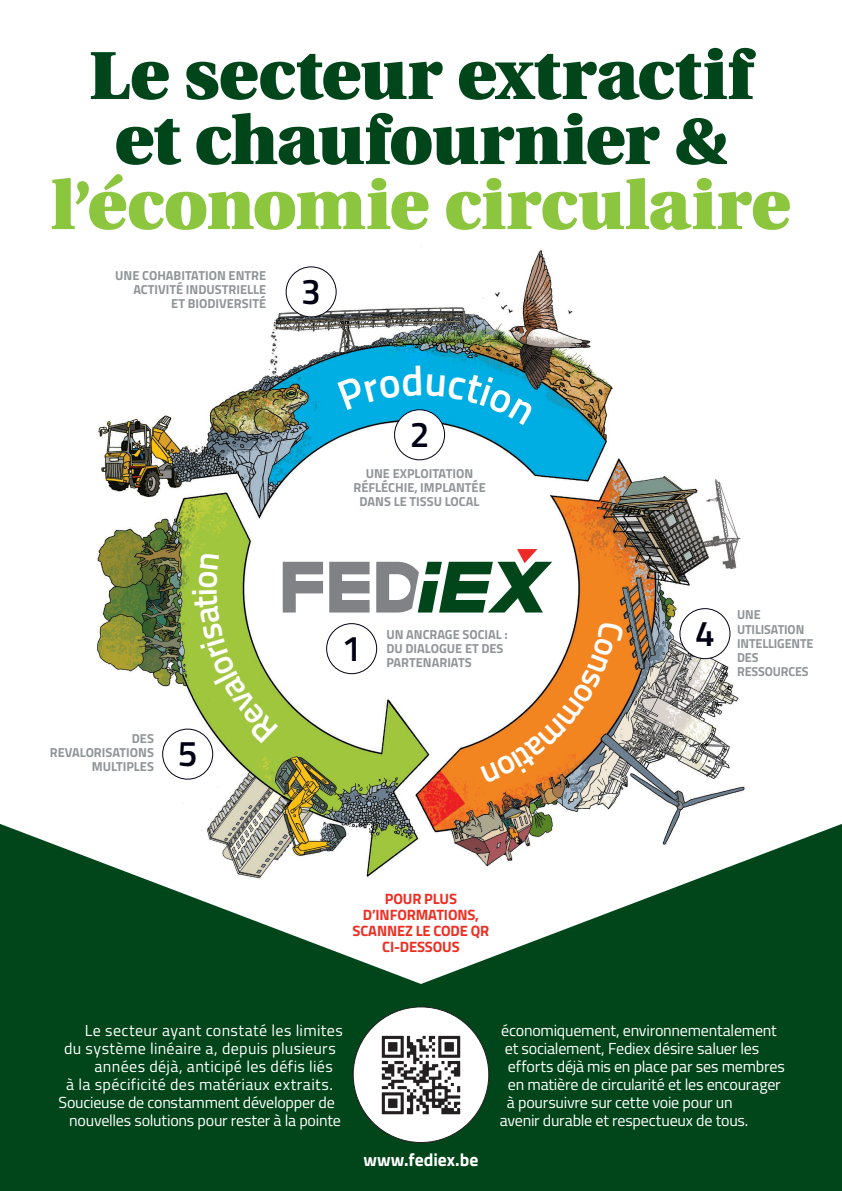
<style>
.page{position:relative;width:842px;height:1191px;background:#fff}
.page>*{position:absolute;margin:0;border:0;box-sizing:border-box;transform-origin:0 0}
.Corps{font:900 67.8px/65px "Utopia";letter-spacing:-.005em;color:#00461a;text-align:center}
.t1{font:600 36px "Titillium";color:#010116}
.t2{font:700 18px "Titillium";color:#fff}
.Inter_Rap{font:16px "Titillium";letter-spacing:-.01em;color:#fff}
.Inter_Rap-2{font:16px "Titillium";letter-spacing:.025em;color:#fff}
.Inter_Rap-3{font:16px "Titillium";letter-spacing:.02em;color:#fff}
.t3{font:700 15px/16px "Titillium";letter-spacing:-.01em;color:#ee2e22;text-align:center}
.t4{font:700 13px/14px "Titillium";color:#909597;text-align:right}
.t5{font:700 13px/14px "Titillium";color:#909597;scale:.96 1}
.s1{color:#8bc63e}
</style>
<div class="page">
<div style="left:0;top:765px;width:842px;height:426px;background:#00461a"></div>
<svg style="left:0;top:765px;width:842px;height:219px"></svg>
<img style="left:94px;top:250px;width:661px;height:635px">
<div style="left:272px;top:540px;width:290px;height:74px;background:#fff"></div>
<svg style="left:329px;top:562px;width:41px;height:50px"></svg>
<svg style="left:376px;top:549px;width:176px;height:63px"></svg>
<div style="left:353px;top:1007px;width:136px;height:135px;background:#fff;border-radius:50%"></div>
<img style="left:372px;top:1026px;width:98px;height:98px">
<div style="left:286px;top:267px;width:50px;height:50px;background:#fff;border-radius:50%"></div>
<div style="left:286px;top:266px;width:51px;height:51px;border:1px solid #010116;border-radius:50%"></div>
<div style="left:395px;top:410px;width:50px;height:50px;background:#fff;border-radius:50%"></div>
<div style="left:394px;top:409px;width:51px;height:51px;border:1px solid #010116;border-radius:50%"></div>
<div style="left:327px;top:623px;width:50px;height:50px;background:#fff;border-radius:50%"></div>
<div style="left:326px;top:623px;width:51px;height:51px;border:1px solid #010116;border-radius:50%"></div>
<div style="left:163px;top:729px;width:50px;height:50px;background:#fff;border-radius:50%"></div>
<div style="left:162px;top:728px;width:51px;height:51px;border:1px solid #010116;border-radius:50%"></div>
<div style="left:680px;top:608px;width:50px;height:50px;background:#fff;border-radius:50%"></div>
<div style="left:679px;top:608px;width:51px;height:51px;border:1px solid #010116;border-radius:50%"></div>
<svg style="left:337px;top:365px;width:197px;height:60px;background:#0cadde"></svg>
<svg style="left:192px;top:553px;width:131px;height:190px"></svg>
<svg style="left:481px;top:621px;width:143px;height:162px"></svg>
<p class="Corps" style="left:51px;top:44px;width:741px">Le secteur extractif et chaufournier &amp; <span class="s1">l’économie circulaire</span></p>
<p class="t4" style="left:115px;top:268px;width:152px">UNE COHABITATION ENTRE<br>ACTIVITÉ INDUSTRIELLE<br>ET BIODIVERSITÉ</p>
<p class="t1" style="left:301px;top:264px;width:21px">3</p>
<p class="t1" style="left:410px;top:407px;width:21px">2</p>
<p class="t4" style="left:353px;top:466px;width:134px;text-align:center">UNE EXPLOITATION<br>RÉFLÉCHIE, IMPLANTÉE<br>DANS LE TISSU LOCAL</p>
<p class="t4" style="left:50px;top:731px;width:106px">DES<br>REVALORISATIONS<br>MULTIPLES</p>
<p class="t1" style="left:178px;top:726px;width:21px">5</p>
<p class="t1" style="left:342px;top:621px;width:21px">1</p>
<p class="t4" style="left:386px;top:626px;width:123px;text-align:left">UN ANCRAGE SOCIAL :<br>DU DIALOGUE ET DES<br>PARTENARIATS</p>
<p class="t3" style="left:353px;top:890px;width:138px">POUR PLUS<br>D’INFORMATIONS,<br>SCANNEZ LE CODE QR<br>CI-DESSOUS</p>
<p class="t1" style="left:695px;top:606px;width:21px">4</p>
<p class="t5" style="left:737px;top:607px;width:81px">UNE<br>UTILISATION<br>INTELLIGENTE<br>DES<br>RESSOURCES</p>
<p class="Inter_Rap-2" style="left:85px;top:1019px;width:260px">Le secteur ayant constaté les limites</p>
<p class="Inter_Rap-3" style="left:64px;top:1037px;width:273px">du système linéaire a, depuis plusieurs</p>
<p class="Inter_Rap-3" style="left:94px;top:1055px;width:240px">années déjà, anticipé les défis liés</p>
<p class="Inter_Rap-2" style="left:66px;top:1073px;width:268px">à la spécificité des matériaux extraits.</p>
<p class="Inter_Rap" style="left:58px;top:1091px;width:278px">Soucieuse de constamment développer de</p>
<p class="Inter_Rap" style="left:69px;top:1109px;width:273px">nouvelles solutions pour rester à la pointe</p>
<p class="t2" style="left:364px;top:1146px;width:116px">www.fediex.be</p>
<p class="Inter_Rap" style="left:501px;top:1019px;width:277px">économiquement, environnementalement</p>
<p class="Inter_Rap" style="left:505px;top:1037px;width:256px">et socialement, Fediex désire saluer les</p>
<p class="Inter_Rap" style="left:508px;top:1055px;width:278px">efforts déjà mis en place par ses membres</p>
<p class="Inter_Rap" style="left:508px;top:1073px;width:274px">en matière de circularité et les encourager</p>
<p class="Inter_Rap" style="left:507px;top:1091px;width:227px">à poursuivre sur cette voie pour un</p>
<p class="Inter_Rap" style="left:500px;top:1109px;width:250px">avenir durable et respectueux de tous.</p>
</div>
